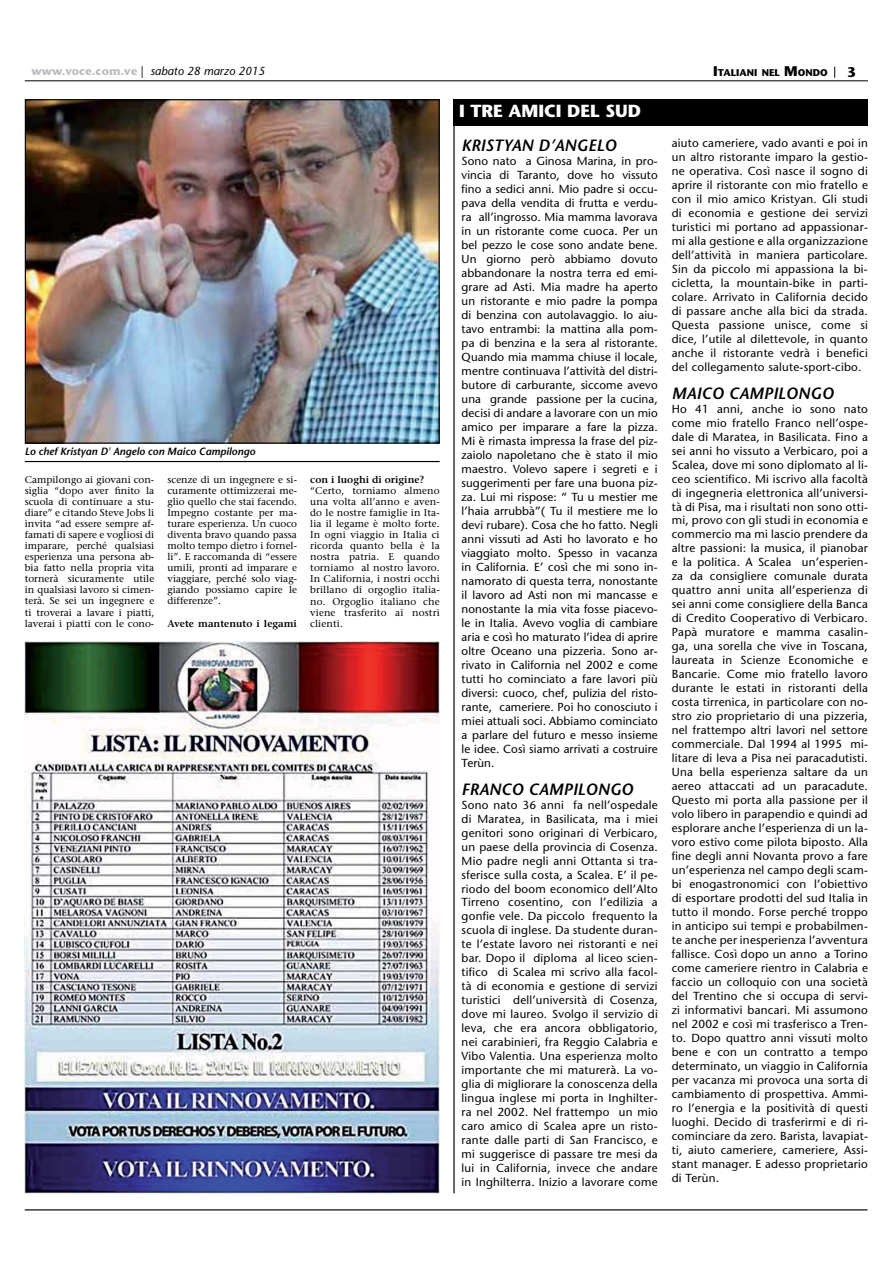
<style>
.page{position:relative;width:893px;height:1263px;background:#fff}
.page>*{position:absolute;margin:0;border:0;box-sizing:border-box;transform-origin:0 0}
.t1{font:700 17.55px "Stone Sans";color:#fff}
.t2{font:italic 600 16.35px "Stone Sans";letter-spacing:.005em;color:#000}
.t3{font:700 13.95px "Stone Sans";color:#000}
.t4{font:11.7px/14px "Stone Sans";letter-spacing:.02em;color:#000;text-align:justify}
.t5{font:italic 11.7px "Stone Sans";color:#000}
.t6{font:italic 600 10.5px "Stone Sans";color:#000}
.t7{font:9.9px/11.1px "Stone Serif";color:#000;text-align:justify}
.t8{font:600 9.9px "Stone Serif";color:#000}
.t9{font:700 9.75px "Stone Sans";color:#000}
.s1{font-weight:700;font-style:normal;color:#bbbec3}
.s2{font-style:normal}
.s3{font-size:13.95px}
</style>
<div class="page">
<div style="left:453px;top:100px;width:415px;height:26px;background:#000"></div>
<hr style="left:453px;top:101px;width:2px;height:1092px;background:#000">
<img style="left:27px;top:101px;width:411px;height:341px">
<div style="left:25px;top:99px;width:415px;height:345px;border:1px solid #000"></div>
<hr style="left:25px;top:81px;width:843px;height:1px;background:#000">
<hr style="left:25px;top:1209px;width:842px;height:1px;background:#000">
<hr style="left:25px;top:461px;width:415px;height:1px;background:#000">
<img style="left:24px;top:641px;width:416px;height:552px">
<p class="t5" style="left:31px;top:67px;width:235px"><span class="s1">www.voce.com.ve</span> <span class="s2">|</span> sabato 28 marzo 2015</p>
<p class="t9" style="left:713px;top:70px;width:116px"><span class="s3">I</span>TALIANI NEL <span class="s3">M</span>ONDO</p>
<p class="t3" style="left:847px;top:67px;width:10px">3</p>
<p class="t6" style="left:25px;top:448px;width:232px">Lo chef Kristyan D' Angelo con Maico Campilongo</p>
<p class="t7" style="left:25px;top:475px;width:131px">Campilongo ai giovani con&shy;siglia “dopo aver finito la scuola di continuare a stu&shy;diare” e citando Steve Jobs li invita “ad essere sempre af&shy;famati di sapere e vogliosi di imparare, perché qualsiasi esperienza una persona ab&shy;bia fatto nella propria vita tornerà sicuramente utile in qualsiasi lavoro si cimen&shy;terà. Se sei un ingegnere e ti troverai a lavare i piatti, laverai i piatti con le cono-</p>
<p class="t7" style="left:167px;top:475px;width:131px">scenze di un ingegnere e si&shy;curamente ottimizzerai me&shy;glio quello che stai facendo.<br>Impegno costante per ma&shy;turare esperienza. Un cuoco diventa bravo quando passa molto tempo dietro i fornel&shy;li”. E raccomanda di “essere umili, pronti ad imparare e viaggiare, perché solo viag&shy;giando possiamo capire le differenze”.</p>
<p class="t8" style="left:167px;top:619px;width:131px">Avete mantenuto i legami</p>
<p class="t8" style="left:310px;top:475px;width:116px">con i luoghi di origine?</p>
<p class="t7" style="left:310px;top:486px;width:131px">“Certo, torniamo almeno una volta all’anno e aven&shy;do le nostre famiglie in Ita&shy;lia il legame è molto forte.<br>In ogni viaggio in Italia ci ricorda quanto bella è la nostra patria. E quando torniamo al nostro lavoro.<br>In California, i nostri occhi brillano di orgoglio italia&shy;no. Orgoglio italiano che viene trasferito ai nostri clienti.</p>
<h1 class="t1" style="left:459px;top:104px;width:183px">I TRE AMICI DEL SUD</h1>
<h2 class="t2" style="left:462px;top:139px;width:157px">KRISTYAN D’ANGELO</h2>
<p class="t4" style="left:462px;top:155px;width:198px">Sono nato a Ginosa Marina, in pro&shy;vincia di Taranto, dove ho vissuto fino a sedici anni. Mio padre si occu&shy;pava della vendita di frutta e verdu&shy;ra all’ingrosso. Mia mamma lavorava in un ristorante come cuoca. Per un bel pezzo le cose sono andate bene.<br>Un giorno però abbiamo dovuto abbandonare la nostra terra ed emi&shy;grare ad Asti. Mia madre ha aperto un ristorante e mio padre la pompa di benzina con autolavaggio. Io aiu&shy;tavo entrambi: la mattina alla pom&shy;pa di benzina e la sera al ristorante.<br>Quando mia mamma chiuse il locale, mentre continuava l’attività del distri&shy;butore di carburante, siccome avevo una grande passione per la cucina, decisi di andare a lavorare con un mio amico per imparare a fare la pizza.<br>Mi è rimasta impressa la frase del piz&shy;zaiolo napoletano che è stato il mio maestro. Volevo sapere i segreti e i suggerimenti per fare una buona piz&shy;za. Lui mi rispose: “ Tu u mestier me l’haia arrubbà”( Tu il mestiere me lo devi rubare). Cosa che ho fatto. Negli anni vissuti ad Asti ho lavorato e ho viaggiato molto. Spesso in vacanza in California. E’ così che mi sono in&shy;namorato di questa terra, nonostante il lavoro ad Asti non mi mancasse e nonostante la mia vita fosse piacevo&shy;le in Italia. Avevo voglia di cambiare aria e così ho maturato l’idea di aprire oltre Oceano una pizzeria. Sono ar&shy;rivato in California nel 2002 e come tutti ho cominciato a fare lavori più diversi: cuoco, chef, pulizia del risto&shy;rante, cameriere. Poi ho conosciuto i miei attuali soci. Abbiamo cominciato a parlare del futuro e messo insieme le idee. Così siamo arrivati a costruire Terùn.</p>
<h2 class="t2" style="left:462px;top:783px;width:173px">FRANCO CAMPILONGO</h2>
<p class="t4" style="left:462px;top:799px;width:198px">Sono nato 36 anni fa nell’ospedale di Maratea, in Basilicata, ma i miei genitori sono originari di Verbicaro, un paese della provincia di Cosenza.<br>Mio padre negli anni Ottanta si tra&shy;sferisce sulla costa, a Scalea. E’ il pe&shy;riodo del boom economico dell’Alto Tirreno cosentino, con l’edilizia a gonfie vele. Da piccolo frequento la scuola di inglese. Da studente duran&shy;te l’estate lavoro nei ristoranti e nei bar. Dopo il diploma al liceo scien&shy;tifico di Scalea mi scrivo alla facol&shy;tà di economia e gestione di servizi turistici dell’università di Cosenza, dove mi laureo. Svolgo il servizio di leva, che era ancora obbligatorio, nei carabinieri, fra Reggio Calabria e Vibo Valentia. Una esperienza molto importante che mi maturerà. La vo&shy;glia di migliorare la conoscenza della lingua inglese mi porta in Inghilter&shy;ra nel 2002. Nel frattempo un mio caro amico di Scalea apre un risto&shy;rante dalle parti di San Francisco, e mi suggerisce di passare tre mesi da lui in California, invece che andare in Inghilterra. Inizio a lavorare come</p>
<p class="t4" style="left:672px;top:137px;width:198px">aiuto cameriere, vado avanti e poi in un altro ristorante imparo la gestio&shy;ne operativa. Così nasce il sogno di aprire il ristorante con mio fratello e con il mio amico Kristyan. Gli studi di economia e gestione dei servizi turistici mi portano ad appassionar&shy;mi alla gestione e alla organizzazione dell’attività in maniera particolare.<br>Sin da piccolo mi appassiona la bi&shy;cicletta, la mountain-bike in parti&shy;colare. Arrivato in California decido di passare anche alla bici da strada.<br>Questa passione unisce, come si dice, l’utile al dilettevole, in quanto anche il ristorante vedrà i benefici del collegamento salute-sport-cibo.</p>
<h2 class="t2" style="left:672px;top:387px;width:163px">MAICO CAMPILONGO</h2>
<p class="t4" style="left:672px;top:403px;width:198px">Ho 41 anni, anche io sono nato come mio fratello Franco nell’ospe&shy;dale di Maratea, in Basilicata. Fino a sei anni ho vissuto a Verbicaro, poi a Scalea, dove mi sono diplomato al li&shy;ceo scientifico. Mi iscrivo alla facoltà di ingegneria elettronica all’universi&shy;tà di Pisa, ma i risultati non sono otti&shy;mi, provo con gli studi in economia e commercio ma mi lascio prendere da altre passioni: la musica, il pianobar e la politica. A Scalea un’esperien&shy;za da consigliere comunale durata quattro anni unita all’esperienza di sei anni come consigliere della Banca di Credito Cooperativo di Verbicaro.<br>Papà muratore e mamma casalin&shy;ga, una sorella che vive in Toscana, laureata in Scienze Economiche e Bancarie. Come mio fratello lavoro durante le estati in ristoranti della costa tirrenica, in particolare con no&shy;stro zio proprietario di una pizzeria, nel frattempo altri lavori nel settore commerciale. Dal 1994 al 1995 mi&shy;litare di leva a Pisa nei paracadutisti.<br>Una bella esperienza saltare da un aereo attaccati ad un paracadute.<br>Questo mi porta alla passione per il volo libero in parapendio e quindi ad esplorare anche l’esperienza di un la&shy;voro estivo come pilota biposto. Alla fine degli anni Novanta provo a fare un’esperienza nel campo degli scam&shy;bi enogastronomici con l’obiettivo di esportare prodotti del sud Italia in tutto il mondo. Forse perché troppo in anticipo sui tempi e probabilmen&shy;te anche per inesperienza l’avventura fallisce. Così dopo un anno a Torino come cameriere rientro in Calabria e faccio un colloquio con una società del Trentino che si occupa di servi&shy;zi informativi bancari. Mi assumono nel 2002 e così mi trasferisco a Tren&shy;to. Dopo quattro anni vissuti molto bene e con un contratto a tempo determinato, un viaggio in California per vacanza mi provoca una sorta di cambiamento di prospettiva. Ammi&shy;ro l’energia e la positività di questi luoghi. Decido di trasferirmi e di ri&shy;cominciare da zero. Barista, lavapiat&shy;ti, aiuto cameriere, cameriere, Assi&shy;stant manager. E adesso proprietario di Terùn.</p>
</div>
